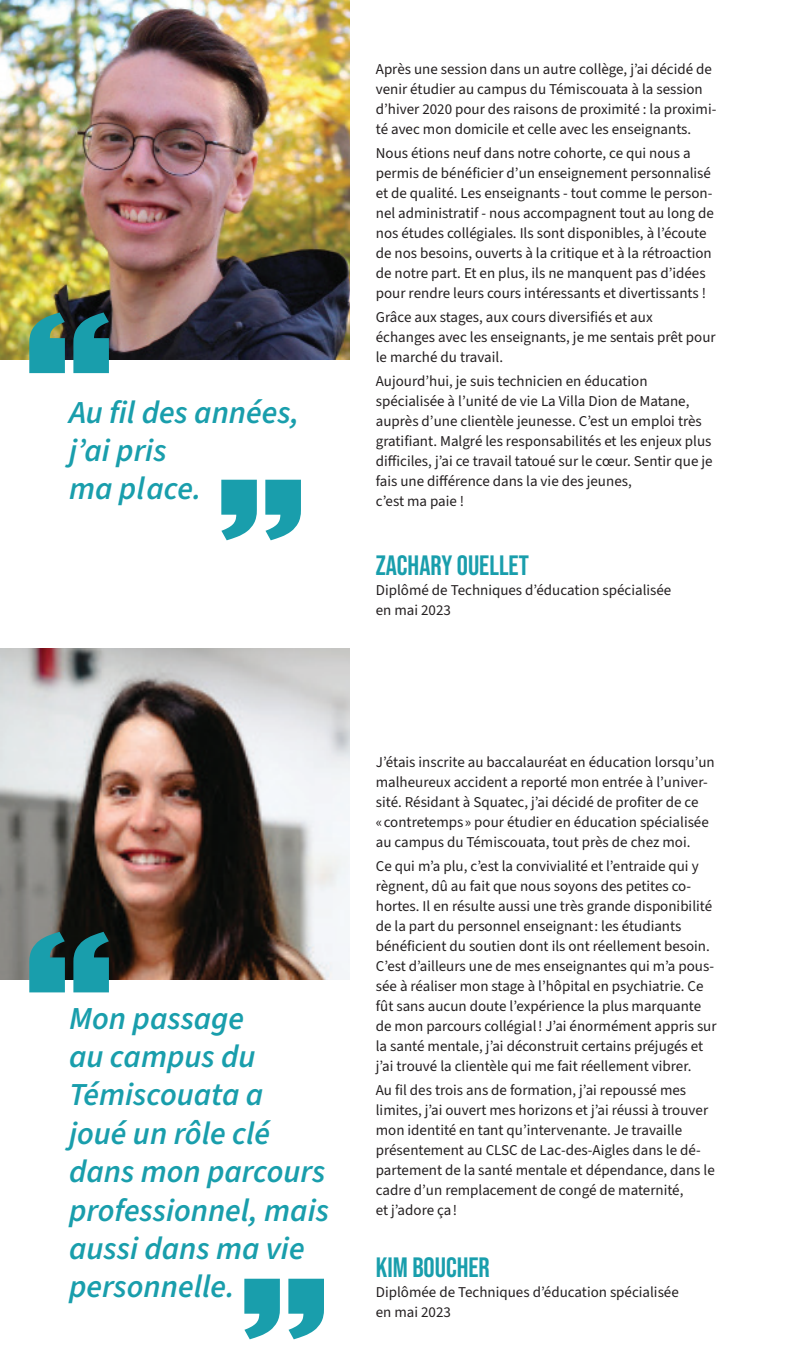
<style>
.page{position:relative;width:792px;height:1368px;background:#fff}
.page>*{position:absolute;margin:0;border:0;box-sizing:border-box;transform-origin:0 0}
.t1{font:italic 600 32px/38.4px "Source Sans 3";color:#199eac}
.t2{font:700 28px "Bebas Neue Pro";color:#199eac}
.t3{font:15px/20px "Source Sans 3";color:#231f20}
</style>
<div class="page">
<img style="left:0;top:0;width:349px;height:360px">
<img style="left:0;top:648px;width:349px;height:331px">
<svg style="left:221px;top:480px;width:80px;height:60px"></svg>
<svg style="left:244px;top:1279px;width:80px;height:60px"></svg>
<svg style="left:29px;top:312px;width:80px;height:61px;background:#288588"></svg>
<svg style="left:29px;top:932px;width:80px;height:60px;background:#228089"></svg>
<h1 class="t1" style="left:69px;top:393px;width:232px">Au fil des années, j’ai pris<br>ma place.</h1>
<p class="t3" style="left:376px;top:59px;width:342px">Après une session dans un autre collège, j’ai décidé de venir étudier au campus du Témiscouata à la session d’hiver 2020 pour des raisons de proximité : la proximi&shy;té avec mon domicile et celle avec les enseignants.</p>
<p class="t3" style="left:376px;top:143px;width:339px">Nous étions neuf dans notre cohorte, ce qui nous a permis de bénéficier d’un enseignement personnalisé et de qualité. Les enseignants - tout comme le person&shy;nel administratif - nous accompagnent tout au long de nos études collégiales. Ils sont disponibles, à l’écoute de nos besoins, ouverts à la critique et à la rétroaction de notre part. Et en plus, ils ne manquent pas d’idées pour rendre leurs cours intéressants et divertissants !</p>
<p class="t3" style="left:376px;top:307px;width:341px">Grâce aux stages, aux cours diversifiés et aux<br>échanges avec les enseignants, je me sentais prêt pour le marché du travail.</p>
<p class="t3" style="left:376px;top:371px;width:338px">Aujourd’hui, je suis technicien en éducation spécialisée à l’unité de vie La Villa Dion de Matane, auprès d’une clientèle jeunesse. C’est un emploi très gratifiant. Malgré les responsabilités et les enjeux plus difficiles, j’ai ce travail tatoué sur le cœur. Sentir que je fais une différence dans la vie des jeunes,<br>c’est ma paie !</p>
<h2 class="t2" style="left:376px;top:549px;width:155px">ZACHARY OUELLET</h2>
<p class="t3" style="left:376px;top:580px;width:297px">Diplômé de Techniques d’éducation spécialisée en mai 2023</p>
<h1 class="t1" style="left:69px;top:999px;width:261px">Mon passage<br>au campus du<br>Témiscouata a<br>joué un rôle clé dans mon parcours professionnel, mais aussi dans ma vie personnelle.</h1>
<p class="t3" style="left:376px;top:752px;width:341px">J’étais inscrite au baccalauréat en éducation lorsqu’un malheureux accident a reporté mon entrée à l’univer&shy;sité. Résidant à Squatec, j’ai décidé de profiter de ce<br>« contretemps » pour étudier en éducation spécialisée au campus du Témiscouata, tout près de chez moi.</p>
<p class="t3" style="left:376px;top:856px;width:342px">Ce qui m’a plu, c’est la convivialité et l’entraide qui y règnent, dû au fait que nous soyons des petites co&shy;hortes. Il en résulte aussi une très grande disponibilité de la part du personnel enseignant : les étudiants bénéficient du soutien dont ils ont réellement besoin.<br>C’est d’ailleurs une de mes enseignantes qui m’a pous&shy;sée à réaliser mon stage à l’hôpital en psychiatrie. Ce fût sans aucun doute l’expérience la plus marquante de mon parcours collégial ! J’ai énormément appris sur la santé mentale, j’ai déconstruit certains préjugés et j’ai trouvé la clientèle qui me fait réellement vibrer.</p>
<p class="t3" style="left:376px;top:1080px;width:341px">Au fil des trois ans de formation, j’ai repoussé mes limites, j’ai ouvert mes horizons et j’ai réussi à trouver mon identité en tant qu’intervenante. Je travaille présentement au CLSC de Lac-des-Aigles dans le dé&shy;partement de la santé mentale et dépendance, dans le cadre d’un remplacement de congé de maternité,<br>et j’adore ça !</p>
<h2 class="t2" style="left:376px;top:1251px;width:116px">KIM BOUCHER</h2>
<p class="t3" style="left:376px;top:1282px;width:305px">Diplômée de Techniques d’éducation spécialisée en mai 2023</p>
</div>
